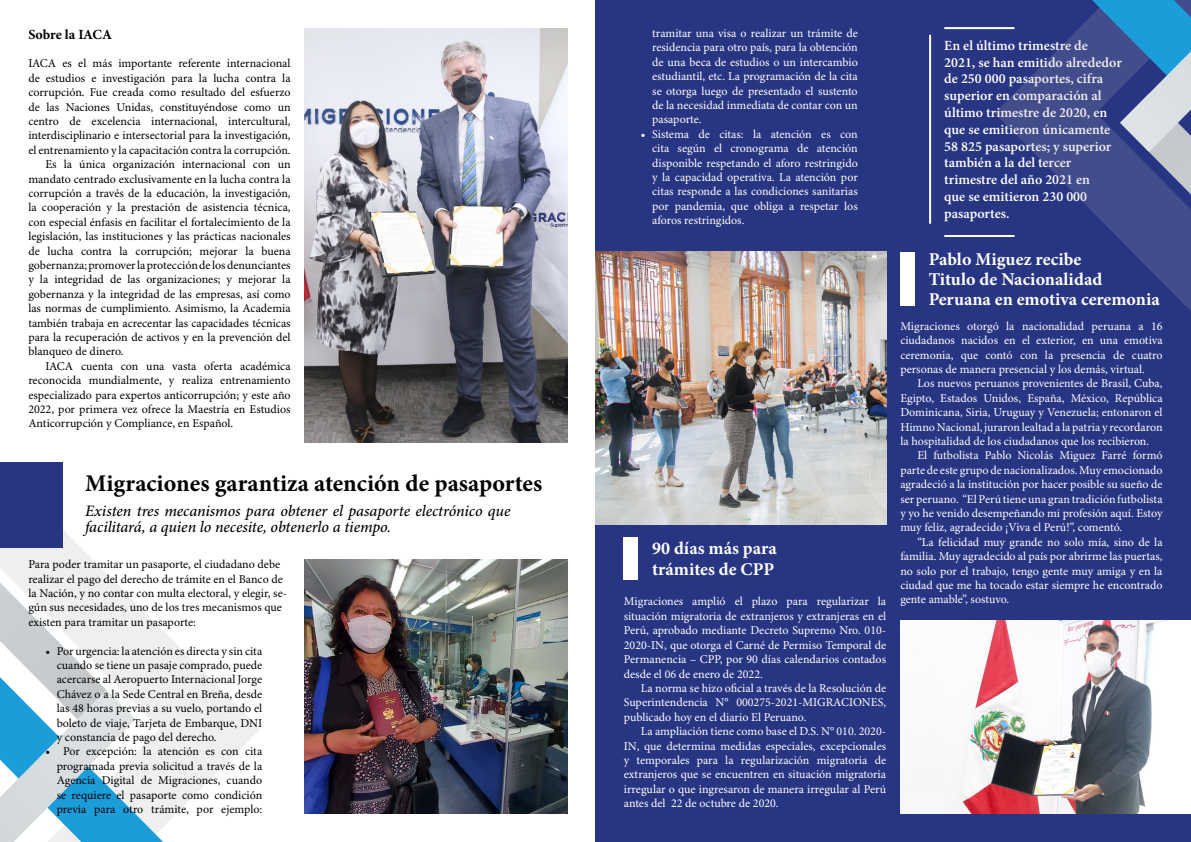
<style>
.page{position:relative;width:1191px;height:842px;background:#fff}
.page>*{position:absolute;margin:0;border:0;box-sizing:border-box;transform-origin:0 0}
.t1{font:700 24px "Minion Pro";color:#000}
.t2{font:700 18px/20px "Minion Pro";color:#fff}
.t3{font:italic 500 16px/16px "Minion Pro";letter-spacing:-.005em;color:#000}
.t4{font:600 14px/16.8px "Minion Pro";color:#fff}
.t5{font:700 14px "Minion Pro";letter-spacing:-.005em;color:#000}
.t6{font:12px/14.4px "Minion Pro";color:#fff;text-align:justify}
.t7{font:12px/14.4px "Minion Pro";color:#000;text-align:justify}
</style>
<div class="page">
<svg style="left:0;top:462px;width:209px;height:216px"></svg>
<svg style="left:163px;top:678px;width:97px;height:148px;fill:#f0efef"></svg>
<svg style="left:0;top:582px;width:163px;height:260px"></svg>
<div style="left:595px;top:0;width:596px;height:842px;background:#283583"></div>
<img style="left:305px;top:28px;width:262px;height:415px">
<img style="left:305px;top:559px;width:262px;height:255px">
<img style="left:595px;top:252px;width:291px;height:272px">
<img style="left:900px;top:621px;width:291px;height:193px">
<hr style="left:944px;top:27px;width:70px;height:2px;background:#fff">
<hr style="left:929px;top:35px;width:2px;height:189px;background:#fff">
<hr style="left:944px;top:235px;width:70px;height:2px;background:#fff">
<div style="left:0;top:462px;width:62px;height:85px;background:#283583"></div>
<div style="left:624px;top:537px;width:14px;height:43px;background:#fff"></div>
<div style="left:900px;top:252px;width:14px;height:53px;background:#fff"></div>
<svg style="left:1014px;top:194px;width:177px;height:117px"></svg>
<svg style="left:995px;top:0;width:196px;height:194px"></svg>
<p class="t5" style="left:28px;top:24px;width:85px">Sobre la IACA</p>
<p class="t7" style="left:28px;top:57px;width:264px">IACA es el más importante referente internacional</p>
<p class="t7" style="left:28px;top:71px;width:264px">de estudios e investigación para la lucha contra la</p>
<p class="t7" style="left:28px;top:86px;width:264px">corrupción. Fue creada como resultado del esfuerzo</p>
<p class="t7" style="left:28px;top:100px;width:264px">de las Naciones Unidas, constituyéndose como un</p>
<p class="t7" style="left:28px;top:114px;width:264px">centro de excelencia internacional, intercultural,</p>
<p class="t7" style="left:28px;top:129px;width:264px">interdisciplinario e intersectorial para la investigación,</p>
<p class="t7" style="left:28px;top:143px;width:264px">el entrenamiento y la capacitación contra la corrupción.</p>
<p class="t7" style="left:45px;top:158px;width:247px">Es la única organización internacional con un</p>
<p class="t7" style="left:28px;top:172px;width:264px">mandato centrado exclusivamente en la lucha contra la</p>
<p class="t7" style="left:28px;top:186px;width:264px">corrupción a través de la educación, la investigación,</p>
<p class="t7" style="left:28px;top:201px;width:264px">la cooperación y la prestación de asistencia técnica,</p>
<p class="t7" style="left:28px;top:215px;width:264px">con especial énfasis en facilitar el fortalecimiento de la</p>
<p class="t7" style="left:28px;top:230px;width:264px">legislación, las instituciones y las prácticas nacionales</p>
<p class="t7" style="left:28px;top:244px;width:264px">de lucha contra la corrupción; mejorar la buena</p>
<p class="t7" style="left:28px;top:258px;width:264px">gobernanza; promover la protección de los denunciantes</p>
<p class="t7" style="left:28px;top:273px;width:264px">y la integridad de las organizaciones; y mejorar la</p>
<p class="t7" style="left:28px;top:287px;width:264px">gobernanza y la integridad de las empresas, así como</p>
<p class="t7" style="left:28px;top:302px;width:264px">las normas de cumplimiento. Asimismo, la Academia</p>
<p class="t7" style="left:28px;top:316px;width:264px">también trabaja en acrecentar las capacidades técnicas</p>
<p class="t7" style="left:28px;top:330px;width:264px">para la recuperación de activos y en la prevención del</p>
<p class="t7" style="left:28px;top:345px;width:97px">blanqueo de dinero.</p>
<p class="t7" style="left:45px;top:359px;width:247px">IACA cuenta con una vasta oferta académica</p>
<p class="t7" style="left:28px;top:374px;width:264px">reconocida mundialmente, y realiza entrenamiento</p>
<p class="t7" style="left:28px;top:388px;width:264px">especializado para expertos anticorrupción; y este año</p>
<p class="t7" style="left:28px;top:402px;width:264px">2022, por primera vez ofrece la Maestría en Estudios</p>
<p class="t7" style="left:28px;top:417px;width:206px">Anticorrupción y Compliance, en Español.</p>
<h1 class="t1" style="left:85px;top:466px;width:459px">Migraciones garantiza atención de pasaportes</h1>
<h3 class="t3" style="left:85px;top:503px;width:427px">Existen tres mecanismos para obtener el pasaporte electrónico que facilitará, a quien lo necesite, obtenerlo a tiempo.</h3>
<p class="t7" style="left:28px;top:558px;width:260px;text-align:left">Para poder tramitar un pasaporte, el ciudadano debe realizar el pago del derecho de trámite en el Banco de la Nación, y no contar con multa electoral, y elegir, se&shy;gún sus necesidades, uno de los tres mecanismos que existen para tramitar un pasaporte:</p>
<p class="t7" style="left:57px;top:644px;width:207px;text-indent:-11px">• Por urgencia: la atención es directa y sin cita cuando se tiene un pasaje comprado, puede acercarse al Aeropuerto Internacional Jorge Chávez o a la Sede Central en Breña, desde las 48 horas previas a su vuelo, portando el boleto de viaje, Tarjeta de Embarque, DNI y constancia de pago del derecho.</p>
<p class="t7" style="left:57px;top:745px;width:207px;text-indent:-11px">• Por excepción: la atención es con cita programada previa solicitud a través de la Agencia Digital de Migraciones, cuando se requiere el pasaporte como condición previa para otro trámite, por ejemplo:</p>
<p class="t6" style="left:652px;top:27px;width:207px">tramitar una visa o realizar un trámite de residencia para otro país, para la obtención de una beca de estudios o un intercambio estudiantil, etc. La programación de la cita se otorga luego de presentado el sustento de la necesidad inmediata de contar con un pasaporte.</p>
<p class="t6" style="left:652px;top:127px;width:207px;text-indent:-11px">• Sistema de citas: la atención es con cita según el cronograma de atención disponible respetando el aforo restringido y la capacidad operativa. La atención por citas responde a las condiciones sanitarias por pandemia, que obliga a respetar los aforos restringidos.</p>
<h2 class="t2" style="left:652px;top:537px;width:126px;line-height:21.6px">90 días más para trámites de CPP</h2>
<p class="t6" style="left:624px;top:595px;width:264px">Migraciones amplió el plazo para regularizar la situación migratoria de extranjeros y extranjeras en el Perú, aprobado mediante Decreto Supremo Nro. 010- 2020-IN, que otorga el Carné de Permiso Temporal de Permanencia – CPP, por 90 días calendarios contados desde el 06 de enero de 2022.</p>
<p class="t6" style="left:624px;top:681px;width:264px;text-indent:17px">La norma se hizo oficial a través de la Resolución de Superintendencia N° 000275-2021-MIGRACIONES, publicado hoy en el diario El Peruano.</p>
<p class="t6" style="left:624px;top:724px;width:264px;text-indent:17px">La ampliación tiene como base el D.S. N° 010. 2020- IN, que determina medidas especiales, excepcionales y temporales para la regularización migratoria de extranjeros que se encuentren en situación migratoria irregular o que ingresaron de manera irregular al Perú antes del 22 de octubre de 2020.</p>
<p class="t4" style="left:944px;top:37px;width:179px">En el último trimestre de<br>2021, se han emitido alrededor de 250 000 pasaportes, cifra superior en comparación al último trimestre de 2020, en que se emitieron únicamente<br>58 825 pasaportes; y superior también a la del tercer trimestre del año 2021 en<br>que se emitieron 230 000 pasaportes.</p>
<h2 class="t2" style="left:928px;top:249px;width:233px">Pablo Miguez recibe<br>Titulo de Nacionalidad<br>Peruana en emotiva ceremonia</h2>
<p class="t6" style="left:900px;top:319px;width:264px">Migraciones otorgó la nacionalidad peruana a 16 ciudadanos nacidos en el exterior, en una emotiva ceremonia, que contó con la presencia de cuatro personas de manera presencial y los demás, virtual.</p>
<p class="t6" style="left:900px;top:377px;width:264px;text-indent:17px">Los nuevos peruanos provenientes de Brasil, Cuba, Egipto, Estados Unidos, España, México, República Dominicana, Siria, Uruguay y Venezuela; entonaron el Himno Nacional, juraron lealtad a la patria y recordaron la hospitalidad de los ciudadanos que los recibieron.</p>
<p class="t6" style="left:900px;top:449px;width:264px;text-indent:17px">El futbolista Pablo Nicolás Miguez Farré formó parte de este grupo de nacionalizados. Muy emocionado agradeció a la institución por hacer posible su sueño de ser peruano. “El Perú tiene una gran tradición futbolista y yo he venido desempeñando mi profesión aquí. Estoy muy feliz, agradecido ¡Viva el Perú!”, comentó.</p>
<p class="t6" style="left:900px;top:535px;width:264px;text-indent:17px">“La felicidad muy grande no solo mía, sino de la familia. Muy agradecido al país por abrirme las puertas, no solo por el trabajo, tengo gente muy amiga y en la ciudad que me ha tocado estar siempre he encontrado gente amable”, sostuvo.</p>
</div>
